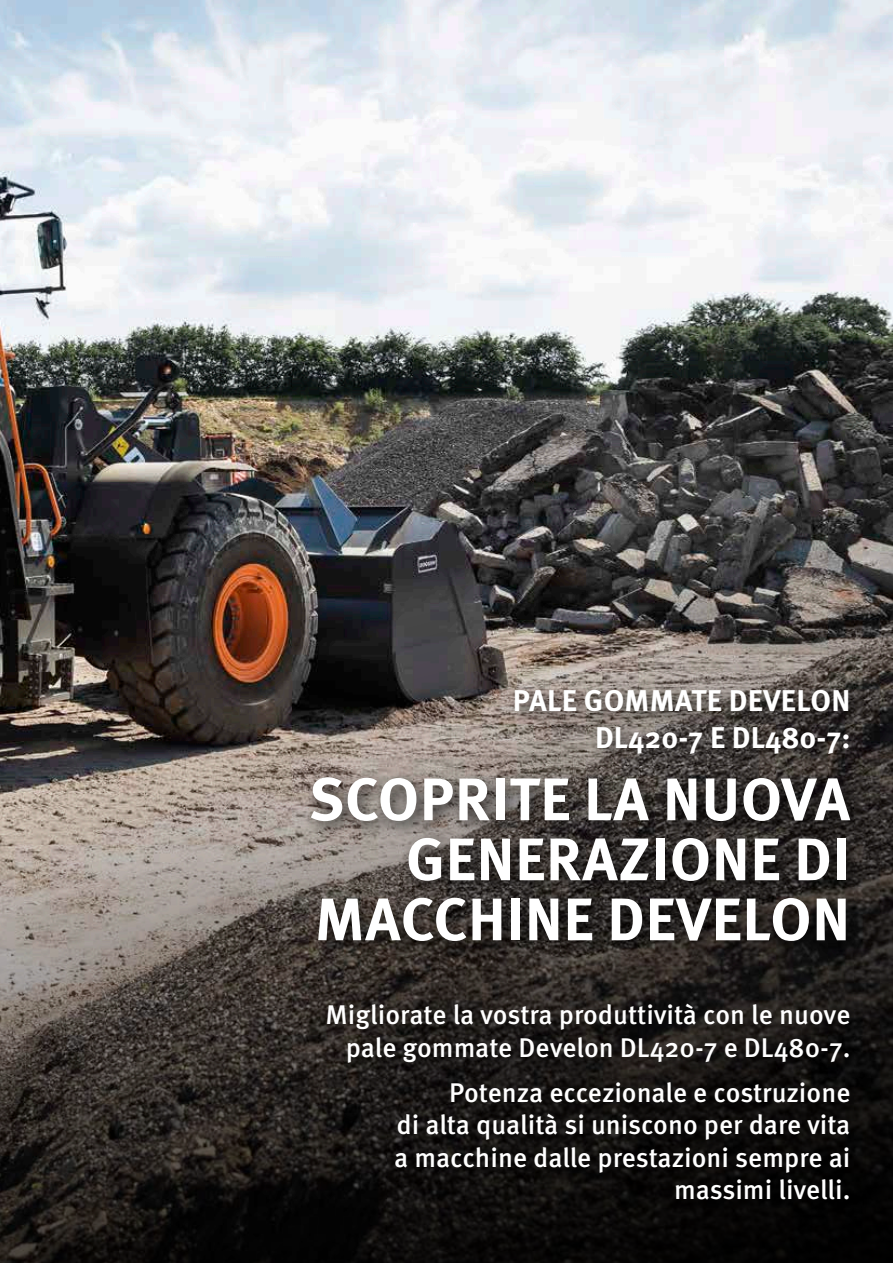
<style>
.page{position:relative;width:893px;height:1263px;background:#fff}
.page>*{position:absolute;margin:0;border:0;box-sizing:border-box;transform-origin:0 0}
.t1{font:700 60px/60px "Meta Pro";letter-spacing:.01em;color:#fff;text-align:right}
.t2{font:700 30px/36px "Meta Pro";letter-spacing:.01em;color:#fff;text-align:right}
.t3{font:500 27px/32.4px "Meta Pro";color:#fff;text-align:right}
</style>
<div class="page">
<img style="left:0;top:0;width:893px;height:345px">
<img style="left:0;top:345px;width:893px;height:918px">
<div style="left:302px;top:681px;width:566px;height:278px;background:#000;opacity:.75"></div>
<div style="left:318px;top:996px;width:549px;height:221px;background:#000;opacity:.75"></div>
<p class="t2" style="left:513px;top:681px;width:339px">PALE GOMMATE DEVELON<br>DL420-7 E DL480-7:</p>
<h1 class="t1" style="left:309px;top:766px;width:543px">SCOPRITE LA NUOVA<br>GENERAZIONE DI<br>MACCHINE DEVELON</h1>
<p class="t3" style="left:326px;top:997px;width:526px">Migliorate la vostra produttività con le nuove pale gommate Develon DL420-7 e DL480-7.</p>
<p class="t3" style="left:394px;top:1075px;width:458px">Potenza eccezionale e costruzione<br>di alta qualità si uniscono per dare vita a macchine dalle prestazioni sempre ai massimi livelli.</p>
</div>
